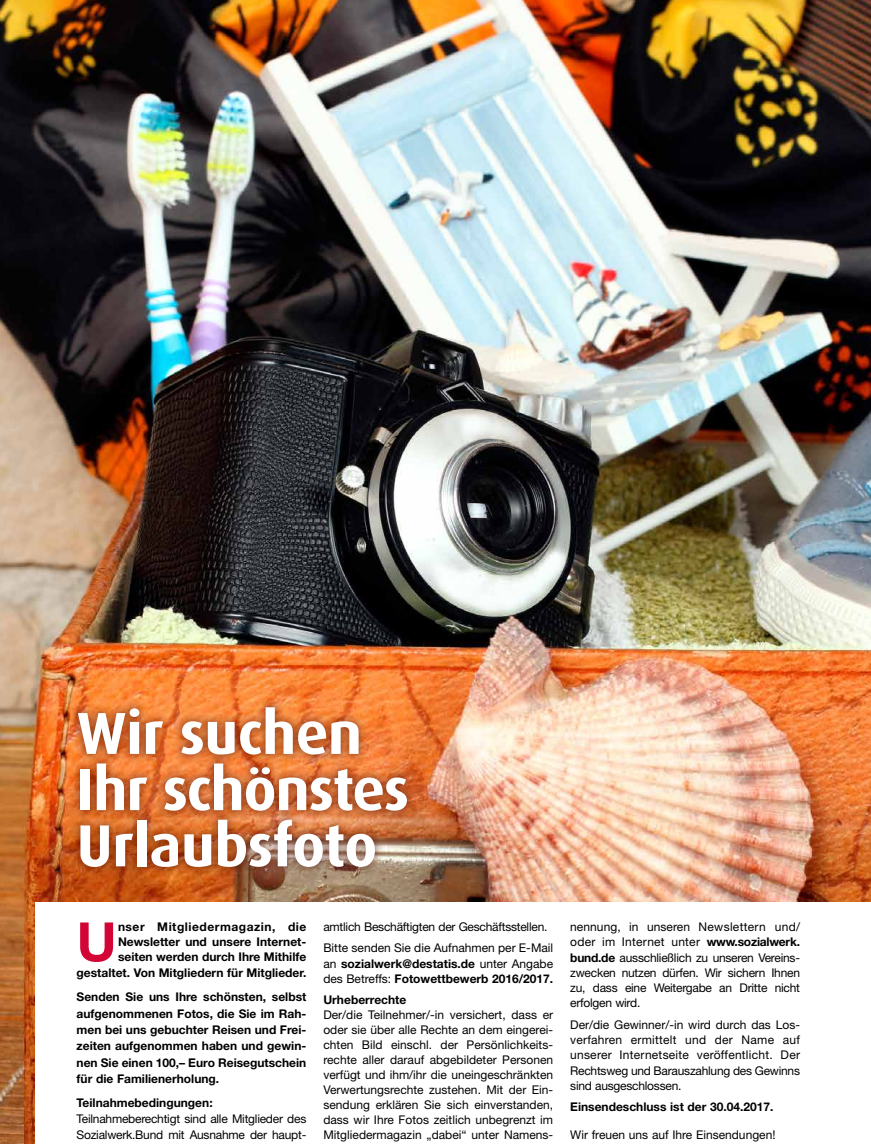
<style>
.page{position:relative;width:871px;height:1145px;background:#fff}
.page>*{position:absolute;margin:0;border:0;box-sizing:border-box;transform-origin:0 0}
.t1{font:700 59.4px/56.2px "Dax";letter-spacing:-.015em;color:#fff}
.t2{font:700 54px "Helvetica Neue LT Std";color:#d30536}
.t3{font:12px/15.1px "Helvetica Neue LT Std";letter-spacing:-.02em;color:#000;text-align:justify}
.t4{font:700 12px/16.4px "Helvetica Neue LT Std";color:#000;text-align:justify}
.t5{font:12px "Helvetica Neue LT Std";color:#000}
.s1{font-weight:400}
.s2{font-weight:700}
</style>
<div class="page">
<img style="left:0;top:0;width:870px;height:1144px">
<div style="left:35px;top:902px;width:835px;height:242px;background:#fff"></div>
<div style="left:68px;top:697px;width:349px;height:179px;background:#490600;opacity:.56"></div>
<h1 class="t1" style="left:77px;top:705px;width:334px">Wir suchen<br>Ihr schönstes<br>Urlaubsfoto</h1>
<h2 class="t2" style="left:77px;top:908px;width:42px">U</h2>
<p class="t4" style="left:118px;top:918px;width:190px;line-height:15px">nser Mitgliedermagazin, die Newsletter und unsere Internet&shy;seiten werden durch Ihre Mithilfe</p>
<p class="t4" style="left:77px;top:960px;width:231px;line-height:24px">gestaltet. Von Mitgliedern für Mitglieder.<br>Senden Sie uns Ihre schönsten, selbst</p>
<p class="t4" style="left:77px;top:1004px;width:231px">aufgenommenen Fotos, die Sie im Rah&shy;men bei uns gebuchter Reisen und Frei&shy;zeiten aufgenommen haben und gewin&shy;nen Sie einen 100,– Euro Reisegutschein für die Familienerholung.</p>
<p class="t4" style="left:77px;top:1093px;width:137px">Teilnahmebedingungen:</p>
<p class="t3" style="left:77px;top:1110px;width:231px;line-height:16.4px">Teilnahmeberechtigt sind alle Mitglieder des<br>Sozialwerk.Bund mit Ausnahme der haupt-</p>
<p class="t3" style="left:323px;top:915px;width:231px;line-height:21.5px">amtlich Beschäftigten der Geschäftsstellen.<br>Bitte senden Sie die Aufnahmen per E-Mail</p>
<p class="t4" style="left:323px;top:955px;width:231px;line-height:15px"><span class="s1">an</span> sozialwerk@destatis.de <span class="s1">unter Angabe des Betreffs:</span> Fotowettbewerb 2016/2017.</p>
<p class="t4" style="left:323px;top:991px;width:84px">Urheberrechte</p>
<p class="t3" style="left:323px;top:1007px;width:231px">Der/die Teilnehmer/-in versichert, dass er oder sie über alle Rechte an dem eingerei&shy;chten Bild einschl. der Persönlichkeits&shy;rechte aller darauf abgebildeter Personen verfügt und ihm/ihr die uneingeschränkten Verwertungsrechte zustehen. Mit der Ein&shy;sendung erklären Sie sich einverstanden, dass wir Ihre Fotos zeitlich unbegrenzt im Mitgliedermagazin „dabei“ unter Namens-</p>
<p class="t3" style="left:570px;top:919px;width:231px">nennung, in unseren Newslettern und/ oder im Internet unter <span class="s2">www.sozialwerk. bund.de</span> ausschließlich zu unseren Vereins&shy;zwecken nutzen dürfen. Wir sichern Ihnen zu, dass eine Weitergabe an Dritte nicht erfolgen wird.</p>
<p class="t3" style="left:570px;top:1016px;width:231px">Der/die Gewinner/-in wird durch das Los&shy;verfahren ermittelt und der Name auf unserer Internetseite veröffentlicht. Der Rechtsweg und Barauszahlung des Gewinns sind ausgeschlossen.</p>
<p class="t4" style="left:570px;top:1098px;width:205px">Einsendeschluss ist der 30.04.2017.</p>
<p class="t5" style="left:570px;top:1127px;width:207px">Wir freuen uns auf Ihre Einsendungen!</p>
</div>
